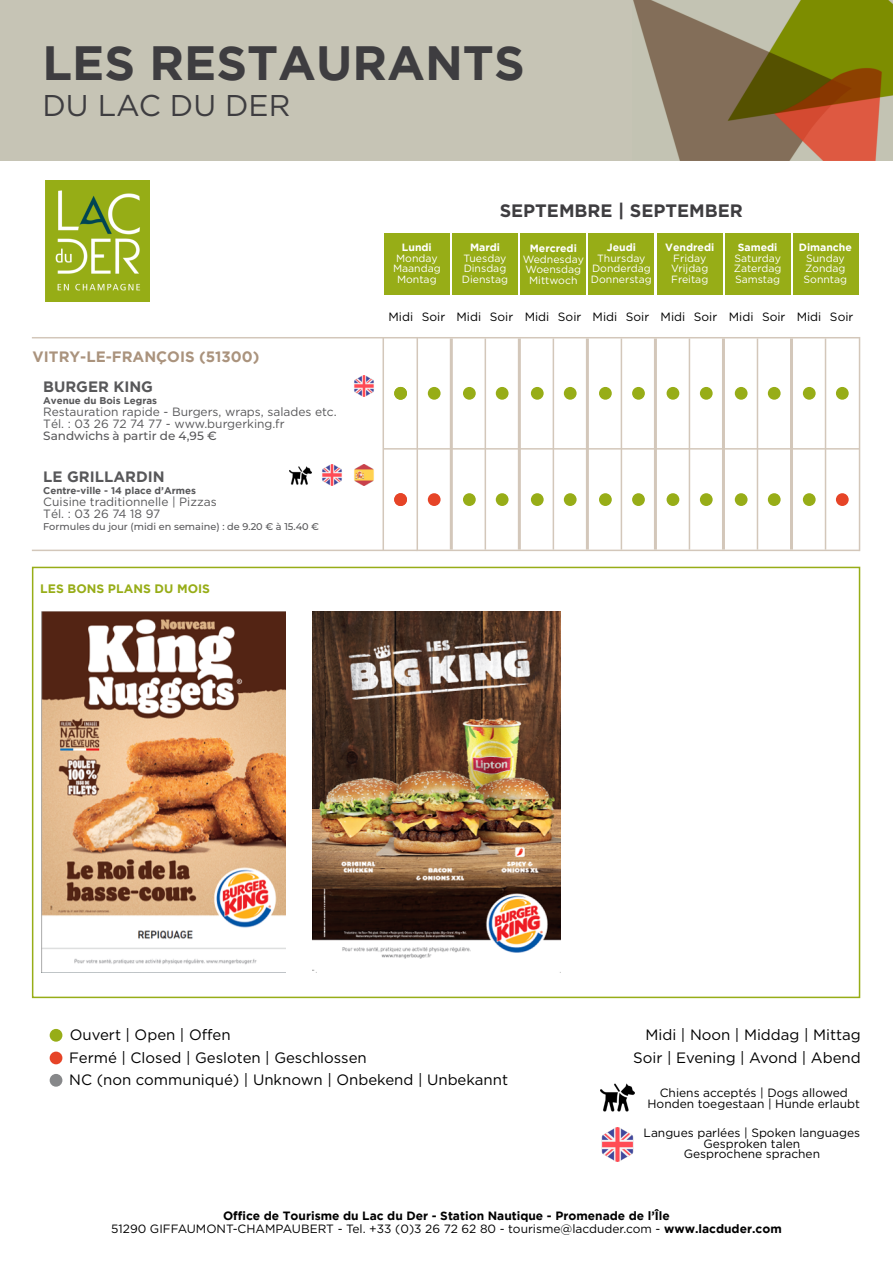
<style>
.page{position:relative;width:893px;height:1263px;background:#fff}
.page>*{position:absolute;margin:0;border:0;box-sizing:border-box;transform-origin:0 0}
.t1{font:700 48px "Gotham";color:#3e3d40}
.t2{font:30px "Gotham";color:#3e3d40}
.t3{font:700 18px "Gotham";color:#3e3d40}
.t4{font:15px "Gotham";color:#000}
.t5{font:700 15px "Gotham";color:#aa937d}
.t6{font:700 15px "Gotham";color:#58585a}
.t7{font:700 12.3px "Gotham";color:#97ad17}
.t8{font:12px/10.5px "Gotham";color:#000;text-align:center}
.t9{font:700 12px/12.8px "Gotham";color:#000;text-align:center}
.t10{font:12px/12px "Gotham";color:#58585a}
.t11{font:500 12px "Montserrat";color:#58585a}
.t12{font:10.5px/10.5px "Gotham";color:#fff;text-align:center}
.t13{font:700 10.5px "Gotham";color:#fff}
.t14{font:700 9.75px "Gotham";color:#58585a}
.t15{font:500 9.75px "Montserrat";color:#58585a}
.s1{font-weight:400}
</style>
<div class="page">
<div style="left:0;top:0;width:893px;height:161px;background:#c6c4b5"></div>
<img style="left:45px;top:180px;width:104px;height:122px">
<img style="left:633px;top:0;width:260px;height:161px">
<div style="left:453px;top:233px;width:65px;height:62px;background:#97ad17"></div>
<div style="left:521px;top:233px;width:65px;height:62px;background:#97ad17"></div>
<div style="left:589px;top:233px;width:65px;height:62px;background:#97ad17"></div>
<div style="left:657px;top:233px;width:65px;height:62px;background:#97ad17"></div>
<div style="left:725px;top:233px;width:65px;height:62px;background:#97ad17"></div>
<div style="left:793px;top:233px;width:65px;height:62px;background:#97ad17"></div>
<div style="left:384px;top:233px;width:65px;height:62px;background:#97ad17"></div>
<hr style="left:450px;top:338px;width:3px;height:212px;background:#d3c7ba">
<hr style="left:518px;top:338px;width:3px;height:212px;background:#d3c7ba">
<hr style="left:586px;top:338px;width:3px;height:212px;background:#d3c7ba">
<hr style="left:654px;top:338px;width:3px;height:212px;background:#d3c7ba">
<hr style="left:722px;top:338px;width:3px;height:212px;background:#d3c7ba">
<hr style="left:790px;top:338px;width:3px;height:212px;background:#d3c7ba">
<hr style="left:417px;top:337px;width:1px;height:214px;background:#d3c7ba">
<hr style="left:382px;top:338px;width:2px;height:212px;background:#d3c7ba">
<hr style="left:485px;top:338px;width:1px;height:212px;background:#d3c7ba">
<hr style="left:553px;top:338px;width:1px;height:212px;background:#d3c7ba">
<hr style="left:621px;top:338px;width:1px;height:212px;background:#d3c7ba">
<hr style="left:689px;top:338px;width:1px;height:212px;background:#d3c7ba">
<hr style="left:757px;top:338px;width:1px;height:212px;background:#d3c7ba">
<hr style="left:825px;top:338px;width:1px;height:212px;background:#d3c7ba">
<hr style="left:859px;top:337px;width:1px;height:214px;background:#d3c7ba">
<hr style="left:32px;top:337px;width:385px;height:1px;background:#d3c7ba">
<hr style="left:383px;top:448px;width:34px;height:2px;background:#d3c7ba">
<hr style="left:32px;top:550px;width:385px;height:1px;background:#d3c7ba">
<hr style="left:418px;top:337px;width:441px;height:1px;background:#d3c7ba">
<hr style="left:418px;top:448px;width:441px;height:2px;background:#d3c7ba">
<hr style="left:418px;top:550px;width:441px;height:1px;background:#d3c7ba">
<img style="left:290px;top:466px;width:21px;height:19px">
<img style="left:322px;top:465px;width:20px;height:21px">
<img style="left:354px;top:376px;width:20px;height:21px">
<img style="left:354px;top:465px;width:20px;height:21px">
<div style="left:32px;top:567px;width:828px;height:431px;border:2px solid #97ad17"></div>
<div style="left:50px;top:1029px;width:12px;height:13px;background:#97ad17;border-radius:50%"></div>
<div style="left:50px;top:1051px;width:12px;height:13px;background:#e64427;border-radius:50%"></div>
<div style="left:50px;top:1074px;width:12px;height:13px;background:#87888a;border-radius:50%"></div>
<img style="left:600px;top:1083px;width:34px;height:29px">
<img style="left:601px;top:1127px;width:33px;height:34px">
<div style="left:394px;top:387px;width:13px;height:13px;background:#97ad17;border-radius:50%"></div>
<div style="left:428px;top:387px;width:13px;height:13px;background:#97ad17;border-radius:50%"></div>
<div style="left:463px;top:387px;width:13px;height:13px;background:#97ad17;border-radius:50%"></div>
<div style="left:496px;top:387px;width:12px;height:13px;background:#97ad17;border-radius:50%"></div>
<div style="left:531px;top:387px;width:13px;height:13px;background:#97ad17;border-radius:50%"></div>
<div style="left:564px;top:387px;width:13px;height:13px;background:#97ad17;border-radius:50%"></div>
<div style="left:599px;top:387px;width:13px;height:13px;background:#97ad17;border-radius:50%"></div>
<div style="left:632px;top:387px;width:13px;height:13px;background:#97ad17;border-radius:50%"></div>
<div style="left:667px;top:387px;width:12px;height:13px;background:#97ad17;border-radius:50%"></div>
<div style="left:700px;top:387px;width:13px;height:13px;background:#97ad17;border-radius:50%"></div>
<div style="left:735px;top:387px;width:12px;height:13px;background:#97ad17;border-radius:50%"></div>
<div style="left:768px;top:387px;width:13px;height:13px;background:#97ad17;border-radius:50%"></div>
<div style="left:803px;top:387px;width:13px;height:13px;background:#97ad17;border-radius:50%"></div>
<div style="left:836px;top:387px;width:13px;height:13px;background:#97ad17;border-radius:50%"></div>
<div style="left:394px;top:493px;width:13px;height:13px;background:#e64427;border-radius:50%"></div>
<div style="left:428px;top:493px;width:13px;height:13px;background:#e64427;border-radius:50%"></div>
<div style="left:463px;top:493px;width:13px;height:13px;background:#97ad17;border-radius:50%"></div>
<div style="left:496px;top:493px;width:12px;height:13px;background:#97ad17;border-radius:50%"></div>
<div style="left:531px;top:493px;width:13px;height:13px;background:#97ad17;border-radius:50%"></div>
<div style="left:564px;top:493px;width:13px;height:13px;background:#97ad17;border-radius:50%"></div>
<div style="left:599px;top:493px;width:13px;height:13px;background:#97ad17;border-radius:50%"></div>
<div style="left:632px;top:493px;width:13px;height:13px;background:#97ad17;border-radius:50%"></div>
<div style="left:667px;top:493px;width:12px;height:13px;background:#97ad17;border-radius:50%"></div>
<div style="left:700px;top:493px;width:13px;height:13px;background:#97ad17;border-radius:50%"></div>
<div style="left:735px;top:493px;width:12px;height:13px;background:#97ad17;border-radius:50%"></div>
<div style="left:768px;top:493px;width:13px;height:13px;background:#97ad17;border-radius:50%"></div>
<div style="left:803px;top:493px;width:13px;height:13px;background:#97ad17;border-radius:50%"></div>
<div style="left:836px;top:493px;width:13px;height:13px;background:#e64427;border-radius:50%"></div>
<img style="left:41px;top:611px;width:245px;height:362px">
<img style="left:312px;top:611px;width:249px;height:362px">
<h1 class="t1" style="left:43px;top:45px;width:484px">LES RESTAURANTS</h1>
<h2 class="t2" style="left:43px;top:94px;width:249px">DU LAC DU DER</h2>
<p class="t13" style="left:402px;top:244px;width:31px">Lundi</p>
<p class="t12" style="left:393px;top:254px;width:49px">Monday<br>Maandag<br>Montag</p>
<h3 class="t3" style="left:500px;top:200px;width:245px">SEPTEMBRE | SEPTEMBER</h3>
<p class="t13" style="left:470px;top:244px;width:31px">Mardi</p>
<p class="t12" style="left:462px;top:254px;width:48px;text-align:left">Tuesday<br>Dinsdag<br>Dienstag</p>
<p class="t13" style="left:530px;top:244px;width:49px">Mercredi</p>
<p class="t12" style="left:523px;top:254px;width:63px">Wednesday<br>Woensdag<br>Mittwoch</p>
<p class="t13" style="left:607px;top:244px;width:31px">Jeudi</p>
<p class="t12" style="left:591px;top:254px;width:62px">Thursday<br>Donderdag<br>Donnerstag</p>
<p class="t13" style="left:665px;top:244px;width:51px">Vendredi</p>
<p class="t12" style="left:671px;top:254px;width:39px;text-align:left">Friday<br>Vrijdag<br>Freitag</p>
<p class="t13" style="left:738px;top:244px;width:41px">Samedi</p>
<p class="t12" style="left:734px;top:254px;width:49px;text-align:justify">Saturday Zaterdag Samstag</p>
<p class="t13" style="left:799px;top:244px;width:55px">Dimanche</p>
<p class="t12" style="left:803px;top:254px;width:45px;text-align:left">Sunday<br>Zondag<br>Sonntag</p>
<p class="t5" style="left:33px;top:351px;width:228px">VITRY-LE-FRANÇOIS (51300)</p>
<p class="t6" style="left:43px;top:381px;width:111px">BURGER KING</p>
<p class="t14" style="left:43px;top:397px;width:115px">Avenue du Bois Legras</p>
<p class="t10" style="left:43px;top:406px;width:295px">Restauration rapide - Burgers, wraps, salades etc.<br>Tél. : 03 26 72 74 77 - www.burgerking.fr</p>
<p class="t11" style="left:43px;top:428px;width:175px">Sandwichs à partir de 4,95 €</p>
<p class="t6" style="left:43px;top:471px;width:123px">LE GRILLARDIN</p>
<p class="t14" style="left:43px;top:487px;width:154px">Centre-ville - 14 place d’Armes</p>
<p class="t10" style="left:43px;top:496px;width:175px">Cuisine traditionnelle | Pizzas<br>Tél. : 03 26 74 18 97</p>
<p class="t15" style="left:43px;top:520px;width:277px">Formules du jour (midi en semaine) : de 9.20 € à 15.40 €</p>
<p class="t7" style="left:40px;top:584px;width:171px">LES BONS PLANS DU MOIS</p>
<p class="t8" style="left:389px;top:312px;width:466px">Midi Soir Midi Soir Midi Soir Midi Soir Midi Soir Midi Soir Midi Soir</p>
<p class="t4" style="left:70px;top:1029px;width:163px">Ouvert | Open | Offen</p>
<p class="t4" style="left:646px;top:1029px;width:217px">Midi | Noon | Middag | Mittag</p>
<p class="t4" style="left:69px;top:1052px;width:299px">Fermé | Closed | Gesloten | Geschlossen</p>
<p class="t4" style="left:633px;top:1052px;width:229px">Soir | Evening | Avond | Abend</p>
<p class="t4" style="left:69px;top:1074px;width:440px">NC (non communiqué) | Unknown | Onbekend | Unbekannt</p>
<p class="t8" style="left:647px;top:1088px;width:214px">Chiens acceptés | Dogs allowed<br>Honden toegestaan | Hunde erlaubt</p>
<p class="t8" style="left:644px;top:1129px;width:218px">Langues parlées | Spoken languages<br>Gesproken talen<br>Gesprochene sprachen</p>
<p class="t9" style="left:111px;top:1210px;width:672px">Office de Tourisme du Lac du Der - Station Nautique - Promenade de l’Île<br><span class="s1">51290 GIFFAUMONT-CHAMPAUBERT - Tel. +33 (0)3 26 72 62 80 - tourisme@lacduder.com -</span> www.lacduder.com</p>
</div>
